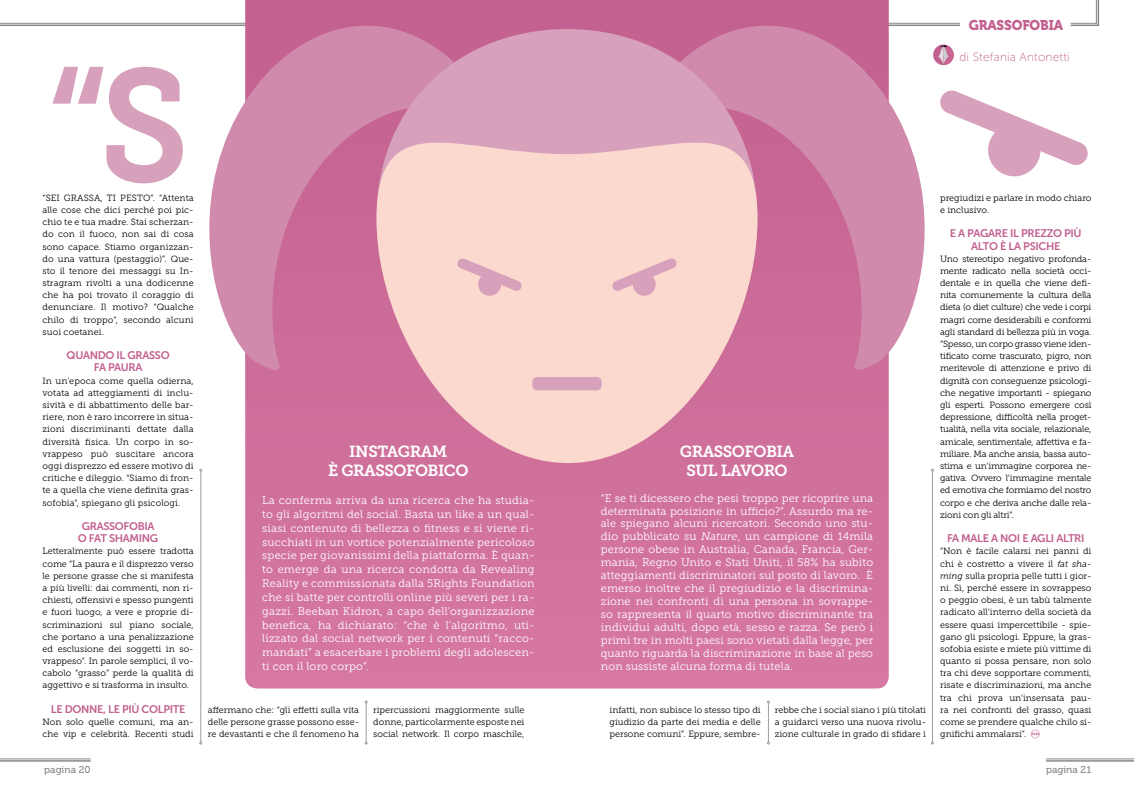
<style>
.page{position:relative;width:1134px;height:794px;background:#fff}
.page>*{position:absolute;margin:0;border:0;box-sizing:border-box;transform-origin:0 0}
.t1{font:158.8px "Museo Slab 700";color:#d8a1bb;scale:.96 1}
.t2{font:16px/19px "Museo Slab 700";letter-spacing:-.03em;color:#fff;text-align:center}
.t3{font:14px "Museo 900";letter-spacing:-.01em;color:#c2608f;scale:.96 1}
.t4{font:12px "Museo Sans 100";letter-spacing:.01em;color:#c2608f}
.t5{font:11px/13px "Museo Slab 300";letter-spacing:.015em;color:#fff;text-align:justify}
.t6{font:11px/12.2px "Museo Sans 700";letter-spacing:-.03em;color:#c2608f;text-align:center}
.t7{font:10px "Museo 500";color:#878787}
.t8{font:9px/12.2px "Museo Slab 300";color:#000;text-align:justify}
.s1{font-style:italic}
</style>
<div class="page">
<svg style="left:1070px;top:0;width:30px;height:26px"></svg>
<hr style="left:0;top:23px;width:960px;height:1px;background:#878787">
<hr style="left:0;top:25px;width:960px;height:1px;background:#878787">
<div style="left:245px;top:0;width:644px;height:688px;background:#d2739e"></div>
<hr style="left:0;top:758px;width:91px;height:1px;background:#878787">
<hr style="left:0;top:760px;width:91px;height:1px;background:#878787">
<hr style="left:1046px;top:758px;width:88px;height:1px;background:#878787">
<hr style="left:1046px;top:760px;width:88px;height:1px;background:#878787">
<svg style="left:1031px;top:729px;width:8px;height:9px"></svg>
<svg style="left:198px;top:14px;width:289px;height:365px"></svg>
<svg style="left:647px;top:14px;width:288px;height:365px;background:#d38cad"></svg>
<div style="left:376px;top:29px;width:381px;height:399px;background:#d8a1bb;border-radius:190px"></div>
<svg style="left:376px;top:102px;width:381px;height:361px;background:#eebec2"></svg>
<div style="left:478px;top:273px;width:23px;height:23px;background:#d8a1bb;border-radius:50%"></div>
<div style="left:633px;top:273px;width:23px;height:23px;background:#d8a1bb;border-radius:50%"></div>
<svg style="left:457px;top:258px;width:65px;height:33px"></svg>
<svg style="left:612px;top:258px;width:65px;height:33px"></svg>
<div style="left:532px;top:377px;width:70px;height:13px;background:#d8a1bb;border-radius:5px"></div>
<div style="left:988px;top:124px;width:52px;height:52px;background:#d8a1bb;border-radius:50%"></div>
<svg style="left:940px;top:90px;width:148px;height:75px"></svg>
<hr style="left:201px;top:471px;width:1px;height:271px;background:#9d9d9c">
<hr style="left:932px;top:471px;width:1px;height:271px;background:#9d9d9c">
<hr style="left:768px;top:703px;width:1px;height:39px;background:#9d9d9c">
<hr style="left:366px;top:703px;width:1px;height:39px;background:#9d9d9c">
<div style="left:933px;top:45px;width:21px;height:20px;background:#c2608f;border-radius:50%"></div>
<svg style="left:938px;top:46px;width:16px;height:19px"></svg>
<h3 class="t3" style="left:969px;top:17px;width:100px">GRASSOFOBIA</h3>
<h1 class="t1" style="left:46px;top:36px;width:151px">“S</h1>
<p class="t8" style="left:43px;top:192px;width:153px">“SEI GRASSA, TI PESTO”. “Attenta alle cose che dici perché poi pic&shy;chio te e tua madre. Stai scherzan&shy;do con il fuoco, non sai di cosa sono capace. Stiamo organizzan&shy;do una vattura (pestaggio)”. Que&shy;sto il tenore dei messaggi su In&shy;stragram rivolti a una dodicenne che ha poi trovato il coraggio di denunciare. Il motivo? “Qualche chilo di troppo”, secondo alcuni suoi coetanei.</p>
<p class="t6" style="left:67px;top:349px;width:105px">QUANDO IL GRASSO<br>FA PAURA</p>
<p class="t8" style="left:43px;top:374px;width:153px">In un’epoca come quella odierna, votata ad atteggiamenti di inclu&shy;sività e di abbattimento delle bar&shy;riere, non è raro incorrere in situa&shy;zioni discriminanti dettate dalla diversità fisica. Un corpo in so&shy;vrappeso può suscitare ancora oggi disprezzo ed essere motivo di critiche e dileggio. “Siamo di fron&shy;te a quella che viene definita gras&shy;sofobia”, spiegano gli psicologi.</p>
<p class="t6" style="left:78px;top:520px;width:82px">GRASSOFOBIA<br>O FAT SHAMING</p>
<p class="t8" style="left:43px;top:545px;width:153px">Letteralmente può essere tradotta come “La paura e il disprezzo verso le persone grasse che si manifesta a più livelli: dai commenti, non ri&shy;chiesti, offensivi e spesso pungenti e fuori luogo, a vere e proprie di&shy;scriminazioni sul piano sociale, che portano a una penalizzazione ed esclusione dei soggetti in so&shy;vrappeso”. In parole semplici, il vo&shy;cabolo “grasso” perde la qualità di aggettivo e si trasforma in insulto.</p>
<p class="t6" style="left:51px;top:703px;width:136px">LE DONNE, LE PIÙ COLPITE</p>
<p class="t8" style="left:43px;top:716px;width:153px">Non solo quelle comuni, ma an&shy;che vip e celebrità. Recenti studi</p>
<h3 class="t4" style="left:959px;top:51px;width:112px">di Stefania Antonetti</h3>
<h2 class="t2" style="left:328px;top:441px;width:142px;line-height:19.8px">INSTAGRAM<br>È GRASSOFOBICO</h2>
<p class="t5" style="left:262px;top:493px;width:274px;line-height:13.8px">La conferma arriva da una ricerca che ha studia&shy;to gli algoritmi del social. Basta un like a un qual&shy;siasi contenuto di bellezza o fitness e si viene ri&shy;succhiati in un vortice potenzialmente pericoloso specie per giovanissimi della piattaforma. È quan&shy;to emerge da una ricerca condotta da Revealing Reality e commissionata dalla 5Rights Foundation che si batte per controlli online più severi per i ra&shy;gazzi. Beeban Kidron, a capo dell’organizzazione benefica, ha dichiarato: “che è l’algoritmo, uti&shy;lizzato dal social network per i contenuti “racco&shy;mandati” a esacerbare i problemi degli adolescen&shy;ti con il loro corpo”.</p>
<h2 class="t2" style="left:680px;top:442px;width:116px">GRASSOFOBIA<br>SUL LAVORO</h2>
<p class="t5" style="left:601px;top:491px;width:274px">“E se ti dicessero che pesi troppo per ricoprire una determinata posizione in ufficio?”. Assurdo ma re&shy;ale spiegano alcuni ricercatori. Secondo uno stu&shy;dio pubblicato su <span class="s1">Nature</span>, un campione di 14mila persone obese in Australia, Canada, Francia, Ger&shy;mania, Regno Unito e Stati Uniti, il 58% ha subito atteggiamenti discriminatori sul posto di lavoro. È emerso inoltre che il pregiudizio e la discrimina&shy;zione nei confronti di una persona in sovrappe&shy;so rappresenta il quarto motivo discriminante tra individui adulti, dopo età, sesso e razza. Se però i primi tre in molti paesi sono vietati dalla legge, per quanto riguarda la discriminazione in base al peso non sussiste alcuna forma di tutela.</p>
<p class="t8" style="left:208px;top:703px;width:153px">affermano che: “gli effetti sulla vita delle persone grasse possono esse&shy;re devastanti e che il fenomeno ha</p>
<p class="t8" style="left:373px;top:703px;width:153px">ripercussioni maggiormente sulle donne, particolarmente esposte nei social network. Il corpo maschile,</p>
<p class="t8" style="left:609px;top:703px;width:153px">infatti, non subisce lo stesso tipo di giudizio da parte dei media e delle persone comuni”. Eppure, sembre-</p>
<p class="t8" style="left:775px;top:703px;width:153px">rebbe che i social siano i più titolati a guidarci verso una nuova rivolu&shy;zione culturale in grado di sfidare i</p>
<p class="t8" style="left:940px;top:192px;width:153px">pregiudizi e parlare in modo chiaro e inclusivo.</p>
<p class="t6" style="left:950px;top:227px;width:133px">E A PAGARE IL PREZZO PIÙ<br>ALTO È LA PSICHE</p>
<p class="t8" style="left:940px;top:253px;width:153px">Uno stereotipo negativo profonda&shy;mente radicato nella società occi&shy;dentale e in quella che viene defi&shy;nita comunemente la cultura della dieta (o diet culture) che vede i corpi magri come desiderabili e conformi agli standard di bellezza più in voga. “Spesso, un corpo grasso viene iden&shy;tificato come trascurato, pigro, non meritevole di attenzione e privo di dignità con conseguenze psicologi&shy;che negative importanti - spiegano gli esperti. Possono emergere così depressione, difficoltà nella proget&shy;tualità, nella vita sociale, relazionale, amicale, sentimentale, affettiva e fa&shy;miliare. Ma anche ansia, bassa auto&shy;stima e un’immagine corporea ne&shy;gativa. Ovvero l’immagine mentale ed emotiva che formiamo del nostro corpo e che deriva anche dalle rela&shy;zioni con gli altri”.</p>
<p class="t6" style="left:947px;top:532px;width:139px">FA MALE A NOI E AGLI ALTRI</p>
<p class="t8" style="left:940px;top:545px;width:153px">“Non è facile calarsi nei panni di chi è costretto a vivere il <span class="s1">fat sha&shy;ming</span> sulla propria pelle tutti i gior&shy;ni. Sì, perché essere in sovrappeso o peggio obesi, è un tabù talmente radicato all’interno della società da essere quasi impercettibile - spie&shy;gano gli psicologi. Eppure, la gras&shy;sofobia esiste e miete più vittime di quanto si possa pensare, non solo tra chi deve sopportare commenti, risate e discriminazioni, ma anche tra chi prova un’insensata pau&shy;ra nei confronti del grasso, quasi come se prendere qualche chilo si&shy;gnifichi ammalarsi”.</p>
<p class="t7" style="left:44px;top:763px;width:48px">pagina 20</p>
<p class="t7" style="left:1046px;top:763px;width:47px">pagina 21</p>
</div>
